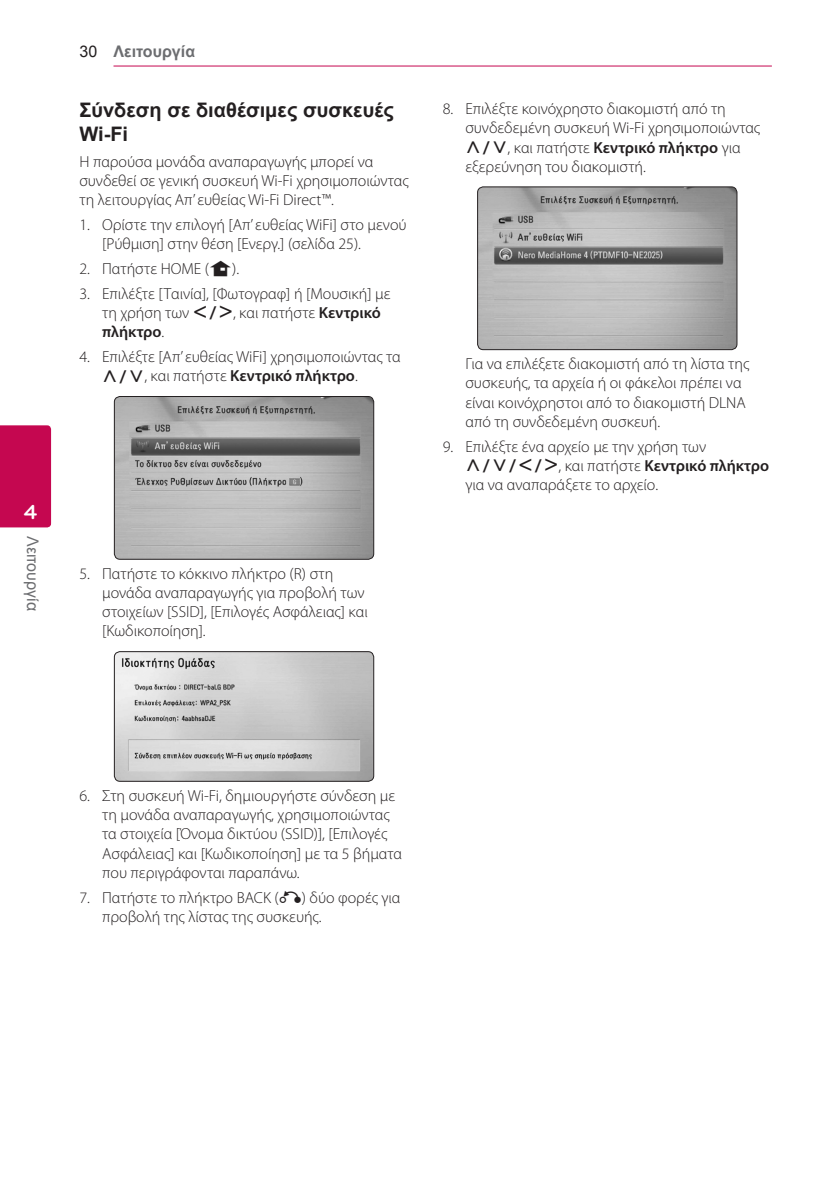
<style>
.page{position:relative;width:840px;height:1191px;background:#fff}
.page>*{position:absolute;margin:0;border:0;box-sizing:border-box;transform-origin:0 0}
.t1{font:700 21px "Bryant LG";color:#fff}
.Title_3{font:700 20px/24px "Arial";color:#231f20}
.Content_text_Num{font:300 16px/19.2px "Myriad Pro";color:#231f20}
.Contents_Text_Sub_Nu{font:300 16px/19.2px "Myriad Pro";color:#231f20}
.Content_text_Light{font:300 16px/19.2px "Myriad Pro";color:#231f20}
.t2{font:700 16px "Arial";color:#6c6d70}
.t3{font:16px "Arial";color:#6c6d70}
.s1{font-weight:400;color:#231f20}
.s2{font-family:"UPSYS Common";font-weight:400}
.s3{font-weight:600}
</style>
<div class="page">
<hr style="left:113px;top:66px;width:658px;height:1px;background:#c50750">
<div style="left:0;top:425px;width:51px;height:102px;background:#c50750"></div>
<img style="left:114px;top:396px;width:259px;height:163px">
<div style="left:114px;top:396px;width:260px;height:164px;border:1px solid #231f20;border-radius:6px"></div>
<img style="left:115px;top:652px;width:258px;height:129px">
<div style="left:114px;top:651px;width:260px;height:131px;border:1px solid #231f20;border-radius:6px"></div>
<img style="left:478px;top:187px;width:258px;height:163px">
<div style="left:477px;top:186px;width:260px;height:164px;border:1px solid #231f20;border-radius:6px"></div>
<h1 class="t1" style="left:24px;top:499px;width:15px">4</h1>
<p class="t3" style="left:43px;top:536px;width:77px;rotate:90deg">Λειτουργία</p>
<p class="t2" style="left:79px;top:41px;width:117px"><span class="s1">30</span> Λειτουργία</p>
<p class="Title_3" style="left:79px;top:98px;width:316px">Σύνδεση σε διαθέσιμες συσκευές<br>Wi-Fi</p>
<p class="Content_text_Light" style="left:79px;top:151px;width:330px">Η παρούσα μονάδα αναπαραγωγής μπορεί να συνδεθεί σε γενική συσκευή Wi-Fi χρησιμοποιώντας τη λειτουργίας Απ’ ευθείας Wi-Fi Direct™.</p>
<p class="Content_text_Num" style="left:102px;top:215px;width:306px;text-indent:-23px">1. Ορίστε την επιλογή [Απ’ ευθείας WiFi] στο μενού [Ρύθμιση] στην θέση [Ενεργ.] (σελίδα 25).</p>
<p class="Content_text_Num" style="left:79px;top:259px;width:161px">2. Πατήστε HOME (<span class="s2">n</span>).</p>
<p class="Content_text_Num" style="left:102px;top:284px;width:290px;text-indent:-23px">3. Επιλέξτε [Ταινία], [Φωτογραφ] ή [Μουσική] με τη χρήση των <span class="s2">A/D</span>, και πατήστε <span class="s3">Κεντρικό πλήκτρο</span>.</p>
<p class="Content_text_Num" style="left:102px;top:347px;width:300px;text-indent:-23px">4. Επιλέξτε [Απ’ ευθείας WiFi] χρησιμοποιώντας τα<br><span class="s2">W/S</span>, και πατήστε <span class="s3">Κεντρικό πλήκτρο</span>.</p>
<p class="Content_text_Num" style="left:102px;top:564px;width:267px;text-indent:-23px">5. Πατήστε το κόκκινο πλήκτρο (R) στη μονάδα αναπαραγωγής για προβολή των στοιχείων [SSID], [Επιλογές Ασφάλειας] και [Κωδικοποίηση].</p>
<p class="Content_text_Num" style="left:465px;top:99px;width:296px;text-indent:-23px">8. Επιλέξτε κοινόχρηστο διακομιστή από τη συνδεδεμένη συσκευή Wi-Fi χρησιμοποιώντας <span class="s2">W/S</span>, και πατήστε <span class="s3">Κεντρικό πλήκτρο</span> για εξερεύνηση του διακομιστή.</p>
<p class="Contents_Text_Sub_Nu" style="left:465px;top:354px;width:285px">Για να επιλέξετε διακομιστή από τη λίστα της συσκευής, τα αρχεία ή οι φάκελοι πρέπει να είναι κοινόχρηστοι από το διακομιστή DLNA από τη συνδεδεμένη συσκευή.</p>
<p class="Content_text_Num" style="left:465px;top:436px;width:305px;text-indent:-23px">9. Επιλέξτε ένα αρχείο με την χρήση των<br><span class="s2">W/S/A/D</span>, και πατήστε <span class="s3">Κεντρικό πλήκτρο </span>για να αναπαράξετε το αρχείο.</p>
<p class="Content_text_Num" style="left:102px;top:785px;width:301px;text-indent:-23px">6. Στη συσκευή Wi-Fi, δημιουργήστε σύνδεση με τη μονάδα αναπαραγωγής, χρησιμοποιώντας τα στοιχεία [Όνομα δικτύου (SSID)], [Επιλογές Ασφάλειας] και [Κωδικοποίηση] με τα 5 βήματα που περιγράφονται παραπάνω.</p>
<p class="Content_text_Num" style="left:102px;top:887px;width:299px;text-indent:-23px">7. Πατήστε το πλήκτρο BACK (<span class="s2">x</span>) δύο φορές για προβολή της λίστας της συσκευής.</p>
</div>
